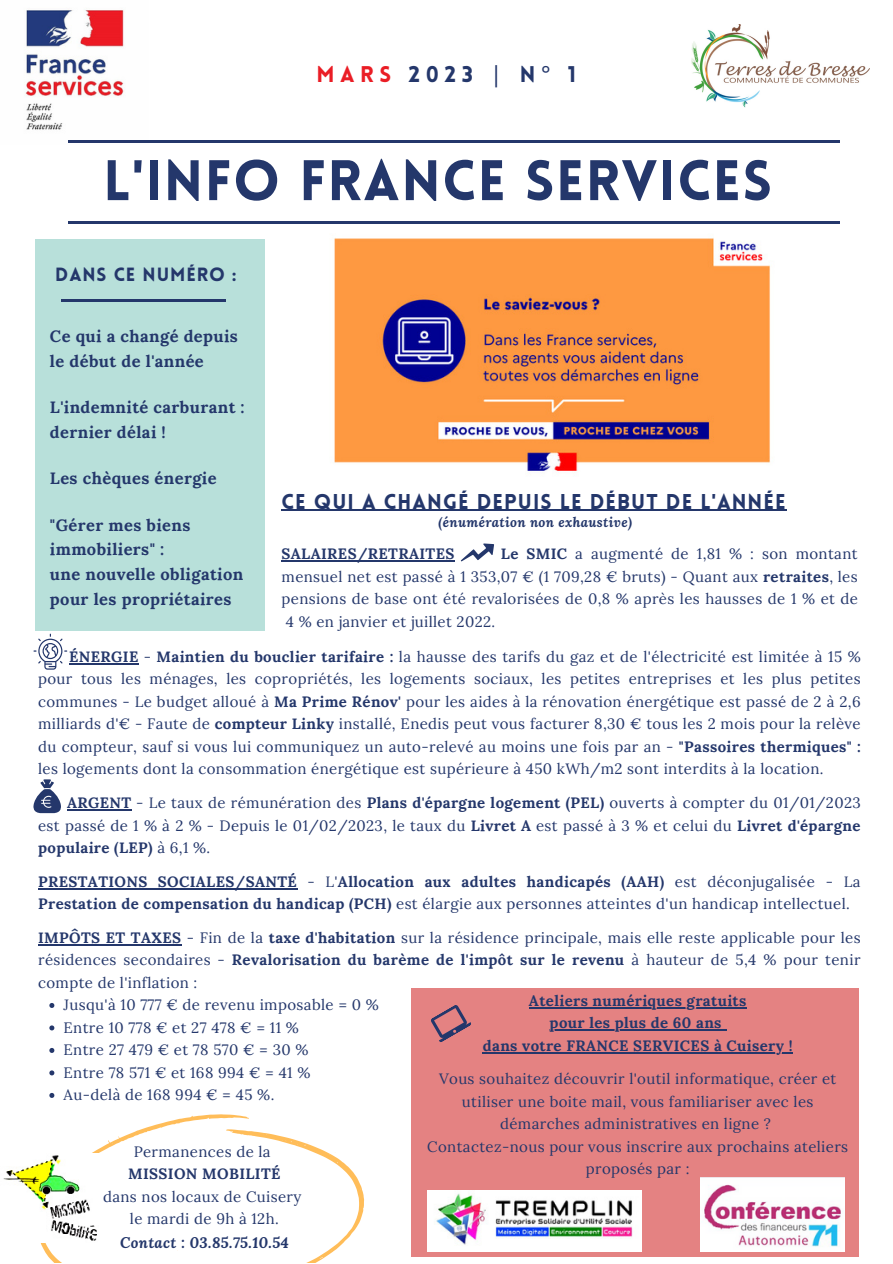
<style>
.page{position:relative;width:893px;height:1264px;background:#fff}
.page>*{position:absolute;margin:0;border:0;box-sizing:border-box;transform-origin:0 0}
.t1{font:900 55.8px "Lovelo";letter-spacing:.03em;color:#24376b}
.t2{font:900 22.2px "Lovelo";letter-spacing:.25em;color:#24376b}
.t3{font:900 21px "Lovelo";letter-spacing:.05em;color:#24376b}
.t4{font:900 18.75px "Lovelo";letter-spacing:.05em;color:#24376b}
.t5{font:700 16.5px/24.8px "Lora";letter-spacing:.025em;color:#24376b}
.t6{font:15px/22.5px "Lora";letter-spacing:.025em;color:#24376b;text-align:justify}
.t7{font:700 15px/22.5px "Lora";letter-spacing:.025em;color:#24376b}
.t8{font:italic 700 15px "Lora";letter-spacing:.025em;color:#24376b}
.t9{font:italic 700 13.5px "Lora";letter-spacing:.025em;color:#24376b}
.s1{color:#ea1d25}
.s2{font-family:"Noto Sans";font-weight:400}
.s3{font-weight:700}
.s4{font-weight:400}
</style>
<div class="page">
<div style="left:35px;top:239px;width:230px;height:392px;background:#b8e0da"></div>
<img style="left:309px;top:223px;width:485px;height:248px">
<hr style="left:68px;top:221px;width:771px;height:2px;background:#24376b">
<hr style="left:62px;top:299px;width:164px;height:2px;background:#24376b">
<img style="left:691px;top:25px;width:178px;height:83px">
<img style="left:24px;top:10px;width:124px;height:133px">
<hr style="left:68px;top:140px;width:771px;height:2px;background:#24376b">
<hr style="left:281px;top:560px;width:173px;height:1px;background:#24376b">
<svg style="left:461px;top:543px;width:33px;height:18px"></svg>
<div style="left:411px;top:987px;width:447px;height:269px;background:#e48282"></div>
<svg style="left:49px;top:1003px;width:5px;height:4px"></svg>
<svg style="left:49px;top:1025px;width:5px;height:5px"></svg>
<svg style="left:49px;top:1048px;width:5px;height:4px"></svg>
<svg style="left:49px;top:1070px;width:5px;height:5px"></svg>
<svg style="left:49px;top:1093px;width:5px;height:4px"></svg>
<hr style="left:69px;top:663px;width:70px;height:1px;background:#24376b">
<hr style="left:67px;top:809px;width:65px;height:1px;background:#24376b">
<hr style="left:38px;top:888px;width:259px;height:1px;background:#24376b">
<hr style="left:38px;top:944px;width:143px;height:1px;background:#24376b">
<svg style="left:34px;top:633px;width:33px;height:36px"></svg>
<svg style="left:33px;top:779px;width:28px;height:34px"></svg>
<svg style="left:40px;top:1114px;width:324px;height:148px"></svg>
<img style="left:3px;top:1153px;width:103px;height:88px">
<img style="left:427px;top:1190px;width:215px;height:61px">
<img style="left:700px;top:1177px;width:144px;height:74px">
<hr style="left:281px;top:509px;width:505px;height:2px;background:#24376b">
<hr style="left:529px;top:1006px;width:217px;height:2px;background:#24376b">
<hr style="left:549px;top:1029px;width:172px;height:1px;background:#24376b">
<hr style="left:483px;top:1051px;width:310px;height:2px;background:#24376b">
<svg style="left:431px;top:1005px;width:40px;height:37px"></svg>
<h2 class="t2" style="left:316px;top:65px;width:261px"><span class="s1">MARS</span> 2023 <span class="s2">|</span> N<span class="s2">°</span> 1</h2>
<h1 class="t1" style="left:103px;top:158px;width:670px">L'INFO FRANCE SERVICES</h1>
<p class="t4" style="left:55px;top:267px;width:183px">DANS CE NUMÉRO :</p>
<p class="t5" style="left:50px;top:324px;width:189px">Ce qui a changé depuis le début de l'année</p>
<p class="t5" style="left:50px;top:395px;width:196px">L'indemnité carburant : dernier délai !</p>
<p class="t5" style="left:50px;top:466px;width:168px">Les chèques énergie</p>
<p class="t5" style="left:50px;top:512px;width:195px">"Gérer mes biens immobiliers" :<br>une nouvelle obligation pour les propriétaires</p>
<h3 class="t3" style="left:281px;top:493px;width:505px">CE QUI A CHANGÉ DEPUIS LE DÉBUT DE L'ANNÉE</h3>
<p class="t9" style="left:438px;top:512px;width:195px">(énumération non exhaustive)</p>
<p class="t6" style="left:281px;top:542px;width:578px;text-indent:219px"><span class="s3">Le SMIC</span> a augmenté de 1,81 % : son montant mensuel net est passé à 1 353,07 € (1 709,28 € bruts) - Quant aux <span class="s3">retraites</span>, les pensions de base ont été revalorisées de 0,8 % après les hausses de 1 % et de 4 % en janvier et juillet 2022.</p>
<p class="t7" style="left:281px;top:542px;width:174px">SALAIRES/RETRAITES</p>
<p class="t6" style="left:38px;top:645px;width:824px;text-indent:31px"><span class="s3">ÉNERGIE</span> - <span class="s3">Maintien du bouclier tarifaire :</span> la hausse des tarifs du gaz et de l'électricité est limitée à 15 % pour tous les ménages, les copropriétés, les logements sociaux, les petites entreprises et les plus petites communes - Le budget alloué à <span class="s3">Ma Prime Rénov'</span> pour les aides à la rénovation énergétique est passé de 2 à 2,6 milliards d'€ - Faute de <span class="s3">compteur Linky</span> installé, Enedis peut vous facturer 8,30 € tous les 2 mois pour la relève du compteur, sauf si vous lui communiquez un auto-relevé au moins une fois par an - <span class="s3">"Passoires thermiques" : </span>les logements dont la consommation énergétique est supérieure à 450 kWh/m2 sont interdits à la location.</p>
<p class="t6" style="left:38px;top:791px;width:824px;text-indent:29px"><span class="s3">ARGENT</span> - Le taux de rémunération des <span class="s3">Plans d'épargne logement (PEL)</span> ouverts à compter du 01/01/2023 est passé de 1 % à 2 % - Depuis le 01/02/2023, le taux du <span class="s3">Livret A</span> est passé à 3 % et celui du <span class="s3">Livret d'épargne populaire (LEP)</span> à 6,1 %.</p>
<p class="t7" style="left:38px;top:870px;width:823px">PRESTATIONS SOCIALES/SANTÉ <span class="s4">- L'</span>Allocation aux adultes handicapés (AAH) <span class="s4">est déconjugalisée - La<br></span>Prestation de compensation du handicap (PCH) <span class="s4">est élargie aux personnes atteintes d'un handicap intellectuel.</span></p>
<p class="t6" style="left:38px;top:926px;width:824px"><span class="s3">IMPÔTS ET TAXES</span> - Fin de la <span class="s3">taxe d'habitation</span> sur la résidence principale, mais elle reste applicable pour les résidences secondaires - <span class="s3">Revalorisation du barème de l'impôt sur le revenu</span> à hauteur de 5,4 % pour tenir compte de l'inflation :</p>
<p class="t6" style="left:64px;top:993px;width:317px;text-align:left">Jusqu'à 10 777 € de revenu imposable = 0 %<br>Entre 10 778 € et 27 478 € = 11 %<br>Entre 27 479 € et 78 570 € = 30 %<br>Entre 78 571 € et 168 994 € = 41 %<br>Au-delà de 168 994 € = 45 %.</p>
<p class="t6" style="left:134px;top:1140px;width:138px">Permanences de la</p>
<p class="t7" style="left:128px;top:1162px;width:154px">MISSION MOBILITÉ</p>
<p class="t6" style="left:103px;top:1184px;width:200px;text-align:center">dans nos locaux de Cuisery le mardi de 9h à 12h.</p>
<p class="t8" style="left:120px;top:1232px;width:170px">Contact : 03.85.75.10.54</p>
<p class="t7" style="left:483px;top:988px;width:311px;text-align:center">Ateliers numériques gratuits<br>pour les plus de 60 ans<br>dans votre FRANCE SERVICES à Cuisery !</p>
<p class="t6" style="left:427px;top:1067px;width:422px;text-align:center">Vous souhaitez découvrir l'outil informatique, créer et utiliser une boite mail, vous familiariser avec les démarches administratives en ligne ?<br>Contactez-nous pour vous inscrire aux prochains ateliers proposés par :</p>
</div>
